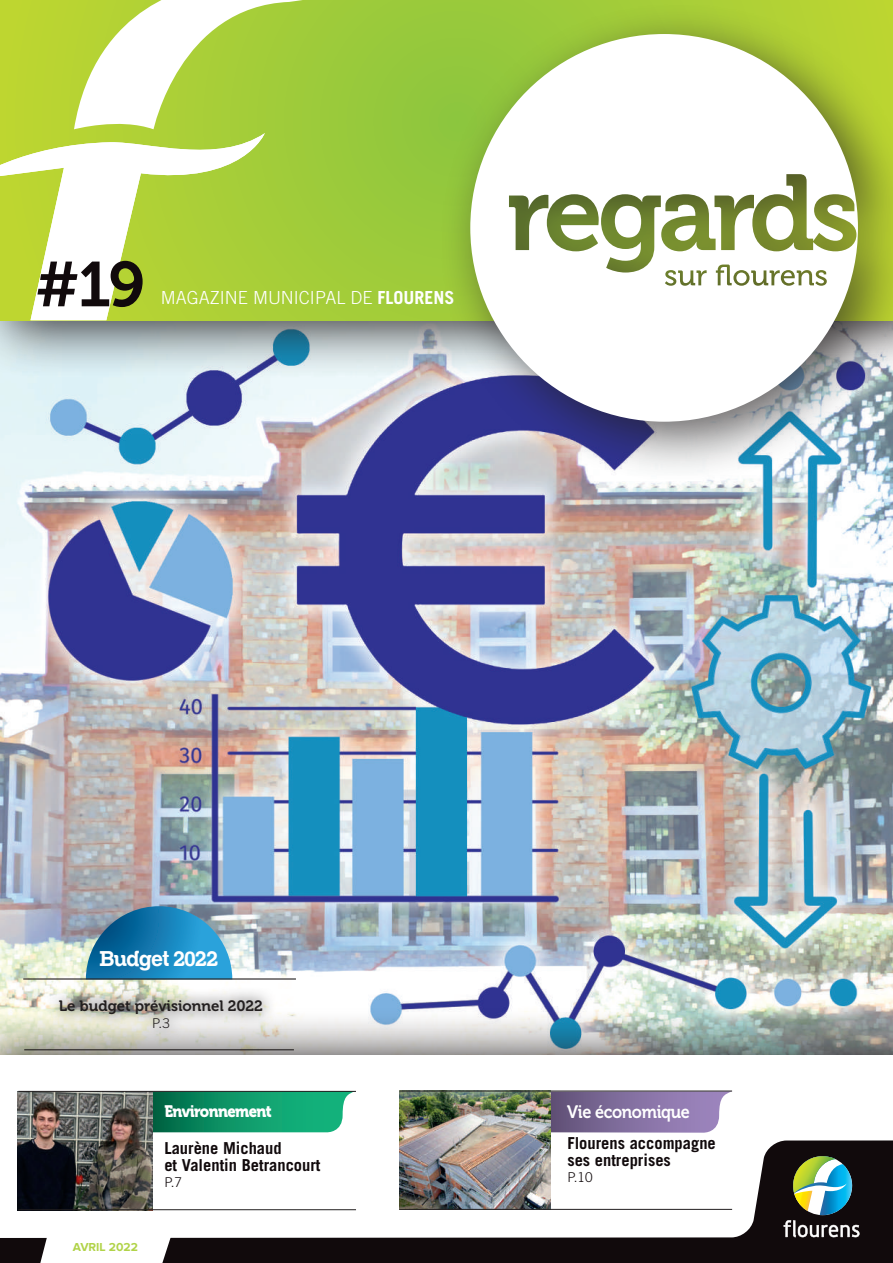
<style>
.page{position:relative;width:893px;height:1263px;background:#fff}
.page>*{position:absolute;margin:0;border:0;box-sizing:border-box;transform-origin:0 0}
.t1{font:63px "Museo 700";color:#110a0c}
.t2{font:20.7px "Zil Semi Slab";letter-spacing:-.02em;color:#fff}
.t3{font:300 18px "Trade Gothic LT Std";color:#fff}
.t4{font:18px "Museo 700";letter-spacing:-.02em;color:#fff;scale:.9 1}
.t5{font:700 16.5px/16.5px "Trade Gothic LT Std";color:#110a0c}
.t6{font:16.5px "Museo 900";letter-spacing:-.04em;color:#fff;scale:.9 1}
.t7{font:15px "Museo 700";color:#231f20}
.t8{font:300 13.5px "Trade Gothic LT Std";color:#110a0c}
.t9{font:300 13.5px "Trade Gothic LT Std";color:#231f20}
.t10{font:700 12px "Proxima Nova";color:#b1d349}
.s1{font-weight:700}
</style>
<div class="page">
<img style="left:0;top:379px;width:893px;height:629px">
<svg style="left:0;top:1008px;width:893px;height:47px;background:#b2b9b7"></svg>
<div style="left:0;top:0;width:893px;height:379px;background:#231f20;opacity:.85"></div>
<svg style="left:0;top:0;width:893px;height:320px;background:#a4cd38"></svg>
<svg style="left:74px;top:0;width:472px;height:129px"></svg>
<svg style="left:0;top:133px;width:265px;height:187px"></svg>
<div style="left:438px;top:2px;width:455px;height:482px;background:#231f20;opacity:.7"></div>
<svg style="left:470px;top:34px;width:388px;height:388px"></svg>
<div style="left:766px;top:206px;width:27px;height:34px;background:#fff;border-radius:50%"></div>
<svg style="left:562px;top:205px;width:25px;height:9px"></svg>
<svg style="left:153px;top:1092px;width:200px;height:41px;background:#1c9c71"></svg>
<svg style="left:550px;top:1092px;width:180px;height:41px;background:#8b79a5"></svg>
<img style="left:399px;top:1092px;width:151px;height:48px">
<img style="left:17px;top:1091px;width:136px;height:49px">
<hr style="left:18px;top:1091px;width:338px;height:1px;background:#231f20">
<hr style="left:399px;top:1091px;width:333px;height:1px;background:#231f20">
<svg style="left:46px;top:987px;width:229px;height:55px;background:#d8d7cf"></svg>
<svg style="left:86px;top:906px;width:146px;height:72px;background:#3489b6"></svg>
<hr style="left:23px;top:978px;width:273px;height:1px;background:#231f20">
<hr style="left:24px;top:1049px;width:270px;height:1px;background:#231f20">
<svg style="left:0;top:1140px;width:893px;height:123px"></svg>
<svg style="left:793px;top:1156px;width:59px;height:59px"></svg>
<svg style="left:784px;top:1220px;width:75px;height:17px"></svg>
<svg style="left:793px;top:1156px;width:42px;height:55px"></svg>
<svg style="left:40px;top:1218px;width:136px;height:45px"></svg>
<h1 class="t1" style="left:35px;top:249px;width:111px">#19</h1>
<p class="t3" style="left:161px;top:287px;width:295px">MAGAZINE MUNICIPAL DE <span class="s1">FLOURENS</span></p>
<p class="t2" style="left:100px;top:946px;width:120px">Budget 2022</p>
<p class="t7" style="left:59px;top:998px;width:205px">Le budget prévisionnel 2022</p>
<p class="t9" style="left:152px;top:1015px;width:19px">P.3</p>
<p class="t6" style="left:164px;top:1101px;width:121px">Environnement</p>
<p class="t4" style="left:567px;top:1102px;width:138px">Vie économique</p>
<p class="t10" style="left:73px;top:1242px;width:67px">AVRIL 2022</p>
<p class="t5" style="left:164px;top:1140px;width:158px">Laurène Michaud<br>et Valentin Betrancourt</p>
<p class="t8" style="left:164px;top:1174px;width:19px">P.7</p>
<p class="t5" style="left:567px;top:1135px;width:150px">Flourens accompagne ses entreprises</p>
<p class="t8" style="left:567px;top:1169px;width:27px">P.10</p>
</div>
